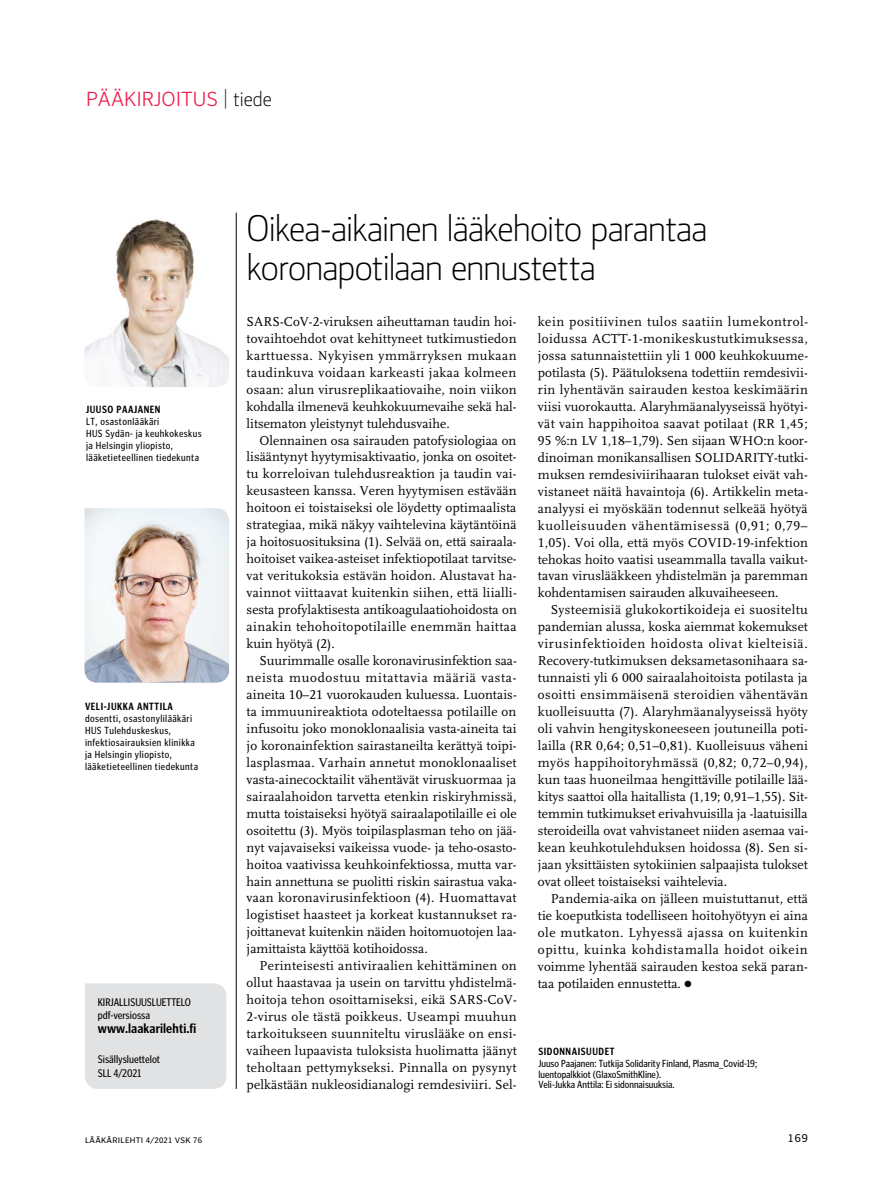
<style>
.page{position:relative;width:893px;height:1191px;background:#fff}
.page>*{position:absolute;margin:0;border:0;box-sizing:border-box;transform-origin:0 0}
.t1{font:300 37.5px/39px "Section";letter-spacing:-.02em;color:#000}
.t2{font:300 21px "Poynter Gothic Text";color:#ed1848}
.t3{font:13.5px/17px "Scala LF";color:#000;text-align:justify}
.t4{font:700 13.5px "Poynter Gothic Text Cond";color:#000}
.t5{font:11.25px/13.5px "Poynter Gothic Text Cond";color:#000}
.t6{font:10.5px/12px "Poynter Gothic Text Cond";letter-spacing:.04em;color:#000}
.t7{font:10.5px/10.5px "Poynter Gothic Text Cond";color:#000}
.t8{font:700 10.5px "Poynter Gothic Text Cond";letter-spacing:.05em;color:#000}
.t9{font:10.5px "Poynter Agate Zero";color:#000}
.t10{font:7.5px "Poynter Agate Zero";letter-spacing:.03em;color:#000}
.s1{font-family:"Section";color:#000}
</style>
<div class="page">
<hr style="left:236px;top:213px;width:1px;height:876px;background:#000">
<img style="left:85px;top:218px;width:144px;height:169px">
<img style="left:85px;top:508px;width:144px;height:174px">
<div style="left:85px;top:983px;width:141px;height:106px;background:#e1e2e3"></div>
<h2 class="t2" style="left:86px;top:87px;width:187px">PÄÄKIRJOITUS <span class="s1">| tiede</span></h2>
<p class="t8" style="left:86px;top:403px;width:76px">JUUSO PAAJANEN</p>
<p class="t6" style="left:86px;top:416px;width:117px">LT, osastonlääkäri<br>HUS Sydän- ja keuhkokeskus ja Helsingin yliopisto, lääketieteellinen tiedekunta</p>
<p class="t8" style="left:85px;top:700px;width:89px">VELI-JUKKA ANTTILA</p>
<p class="t6" style="left:85px;top:712px;width:114px">dosentti, osastonylilääkäri<br>HUS Tulehduskeskus, infektiosairauksien klinikka ja Helsingin yliopisto, lääketieteellinen tiedekunta</p>
<p class="t5" style="left:98px;top:995px;width:39px">Kirjallisuusluettel</p>
<p class="t5" style="left:185px;top:995px;width:8px">o</p>
<p class="t5" style="left:98px;top:1008px;width:54px">pdf-versiossa</p>
<p class="t4" style="left:98px;top:1020px;width:100px">WWW.LAAKARILEHTI.FI</p>
<p class="t5" style="left:98px;top:1052px;width:64px">Sisällysluettelot<br>SLL 4/2021</p>
<h1 class="t1" style="left:247px;top:209px;width:462px">Oikea-aikainen lääkehoito parantaa koronapotilaan ennustetta</h1>
<p class="t3" style="left:247px;top:313px;width:272px">SARS-CoV-2-viruksen aiheuttaman taudin hoi&shy;tovaihtoehdot ovat kehittyneet tutkimustiedon karttuessa. Nykyisen ymmärryksen mukaan taudinkuva voidaan karkeasti jakaa kolmeen osaan: alun virusreplikaatiovaihe, noin viikon kohdalla ilmenevä keuhkokuumevaihe sekä hal&shy;litsematon yleistynyt tulehdusvaihe.</p>
<p class="t3" style="left:247px;top:432px;width:272px;text-indent:13px">Olennainen osa sairauden patofysiologiaa on lisääntynyt hyytymisaktivaatio, jonka on osoitet&shy;tu korreloivan tulehdusreaktion ja taudin vai&shy;keusasteen kanssa. Veren hyytymisen estävään hoitoon ei toistaiseksi ole löydetty optimaalista strategiaa, mikä näkyy vaihtelevina käytäntöinä ja hoitosuosituksina (1). Selvää on, että sairaala&shy;hoitoiset vaikea-asteiset infektiopotilaat tarvitse&shy;vat veritukoksia estävän hoidon. Alustavat ha&shy;vainnot viittaavat kuitenkin siihen, että liialli&shy;sesta profylaktisesta antikoagulaatiohoidosta on ainakin tehohoitopotilaille enemmän haittaa kuin hyötyä (2).</p>
<p class="t3" style="left:247px;top:652px;width:272px;text-indent:13px">Suurimmalle osalle koronavirusinfektion saa&shy;neista muodostuu mitattavia määriä vasta&shy;aineita 10–21 vuorokauden kuluessa. Luontais&shy;ta immuunireaktiota odoteltaessa potilaille on infusoitu joko monoklonaalisia vasta-aineita tai jo koronainfektion sairastaneilta kerättyä toipi&shy;lasplasmaa. Varhain annetut monoklonaaliset vasta-ainecocktailit vähentävät viruskuormaa ja sairaalahoidon tarvetta etenkin riskiryhmissä, mutta toistaiseksi hyötyä sairaalapotilaille ei ole osoitettu (3). Myös toipilasplasman teho on jää&shy;nyt vajavaiseksi vaikeissa vuode- ja teho-osasto&shy;hoitoa vaativissa keuhkoinfektiossa, mutta var&shy;hain annettuna se puolitti riskin sairastua vaka&shy;vaan koronavirusinfektioon (4). Huomattavat logistiset haasteet ja korkeat kustannukset ra&shy;joittanevat kuitenkin näiden hoitomuotojen laa&shy;jamittaista käyttöä kotihoidossa.</p>
<p class="t3" style="left:247px;top:957px;width:272px;text-indent:13px">Perinteisesti antiviraalien kehittäminen on ollut haastavaa ja usein on tarvittu yhdistelmä&shy;hoitoja tehon osoittamiseksi, eikä SARS-CoV-2-virus ole tästä poikkeus. Useampi muuhun tarkoitukseen suunniteltu viruslääke on ensi&shy;vaiheen lupaavista tuloksista huolimatta jäänyt teholtaan pettymykseksi. Pinnalla on pysynyt pelkästään nukleosidianalogi remdesiviiri. Sel-</p>
<p class="t3" style="left:538px;top:313px;width:272px">kein positiivinen tulos saatiin lumekontrol&shy;loidussa ACTT-1-monikeskustutkimuksessa, jossa satunnaistettiin yli 1 000 keuhkokuume&shy;potilasta (5). Päätuloksena todettiin remdesivii&shy;rin lyhentävän sairauden kestoa keskimäärin viisi vuorokautta. Alaryhmäanalyyseissä hyötyi&shy;vät vain happihoitoa saavat potilaat (RR 1,45; 95 %:n LV 1,18–1,79). Sen sijaan WHO:n koor&shy;dinoiman monikansallisen SOLIDARITY-tutki&shy;muksen remdesiviirihaaran tulokset eivät vah&shy;vistaneet näitä havaintoja (6). Artikkelin meta&shy;analyysi ei myöskään todennut selkeää hyötyä kuolleisuuden vähentämisessä (0,91; 0,79– 1,05). Voi olla, että myös COVID-19-infektion tehokas hoito vaatisi useammalla tavalla vaikut&shy;tavan viruslääkkeen yhdistelmän ja paremman kohdentamisen sairauden alkuvaiheeseen.</p>
<p class="t3" style="left:538px;top:602px;width:272px;text-indent:13px">Systeemisiä glukokortikoideja ei suositeltu pandemian alussa, koska aiemmat kokemukset virusinfektioiden hoidosta olivat kielteisiä.<br>Recovery-tutkimuksen deksametasonihaara sa&shy;tunnaisti yli 6 000 sairaalahoitoista potilasta ja osoitti ensimmäisenä steroidien vähentävän kuolleisuutta (7). Alaryhmäanalyyseissä hyöty oli vahvin hengityskoneeseen joutuneilla poti&shy;lailla (RR 0,64; 0,51–0,81). Kuolleisuus väheni myös happihoitoryhmässä (0,82; 0,72–0,94), kun taas huoneilmaa hengittäville potilaille lää&shy;kitys saattoi olla haitallista (1,19; 0,91–1,55). Sit&shy;temmin tutkimukset erivahvuisilla ja -laatuisilla steroideilla ovat vahvistaneet niiden asemaa vai&shy;kean keuhkotulehduksen hoidossa (8). Sen si&shy;jaan yksittäisten sytokiinien salpaajista tulokset ovat olleet toistaiseksi vaihtelevia.</p>
<p class="t3" style="left:538px;top:890px;width:272px;text-indent:13px">Pandemia-aika on jälleen muistuttanut, että tie koeputkista todelliseen hoitohyötyyn ei aina ole mutkaton. Lyhyessä ajassa on kuitenkin opittu, kuinka kohdistamalla hoidot oikein voimme lyhentää sairauden kestoa sekä paran&shy;taa potilaiden ennustetta. ●</p>
<p class="t8" style="left:538px;top:1044px;width:77px">SIDONNAISUUDET</p>
<p class="t7" style="left:538px;top:1058px;width:220px">Juuso Paajanen: Tutkija Solidarity Finland, Plasma_Covid-19; luentopalkkiot (GlaxoSmithKline).<br>Veli-Jukka Anttila: Ei sidonnaisuuksia.</p>
<p class="t10" style="left:85px;top:1135px;width:118px">LÄÄKÄRILEHTI 4/2021 VSK 76</p>
<p class="t9" style="left:788px;top:1132px;width:22px">169</p>
</div>
